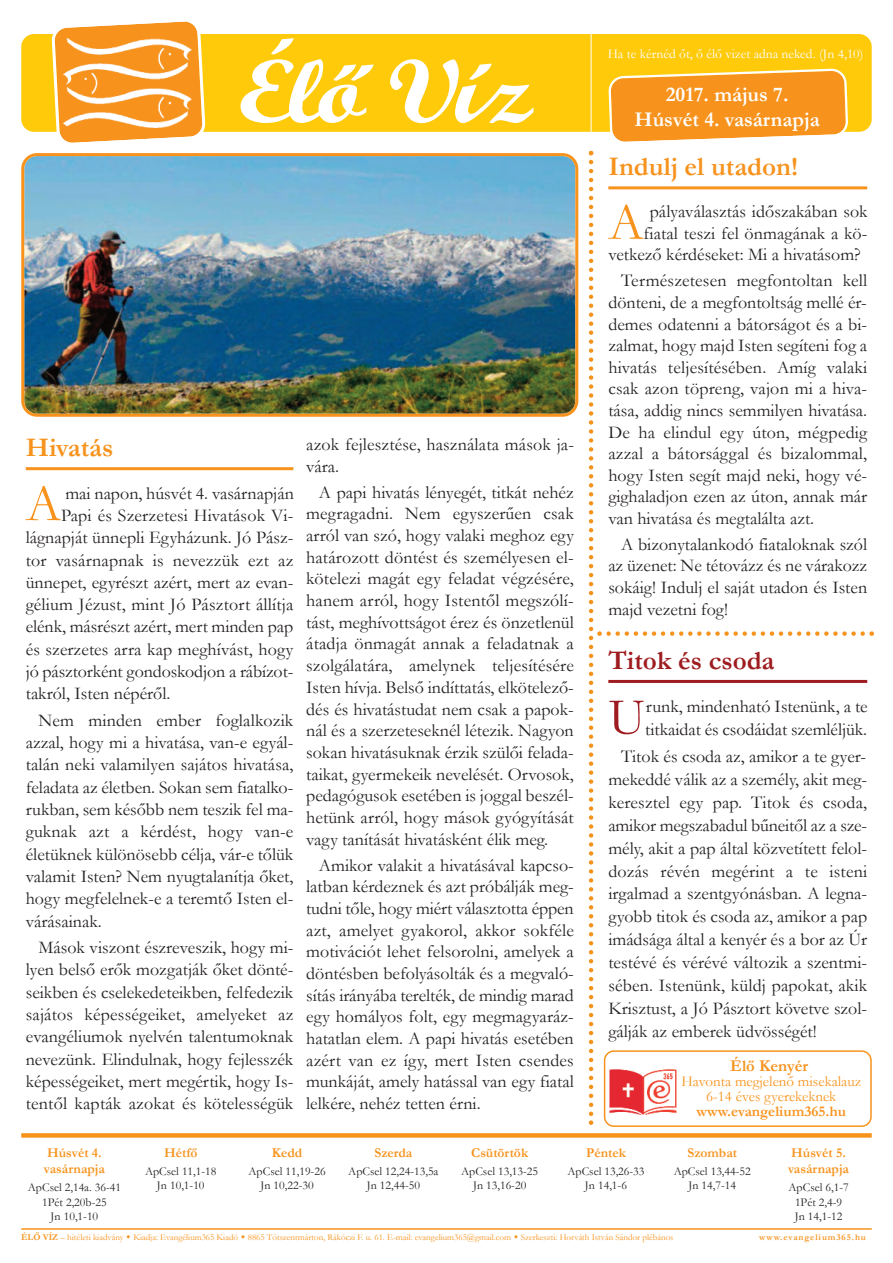
<style>
.page{position:relative;width:893px;height:1263px;background:#fff}
.page>*{position:absolute;margin:0;border:0;box-sizing:border-box;transform-origin:0 0}
.t1{font:90px "Wrexham Script";letter-spacing:-.05em;color:#fff;scale:1.2 1}
.t2{font:52.35px "Garamond";color:#f7931d}
.t3{font:52.35px "Garamond";color:#9e1c1f}
.t4{font:700 27px "Garamond";color:#f7931d}
.t5{font:700 27px "Garamond";color:#9e1c1f}
.t6{font:700 21px "Garamond";color:#fff}
.t7{font:18px/21.8px "Garamond";color:#231f20;text-align:justify}
.t8{font:700 16.5px "Garamond";color:#f7931d}
.t9{font:15px/15px "Garamond";color:#f7931d;text-align:center}
.t10{font:700 15px "Garamond";color:#f7931d}
.t11{font:700 13.5px/16.2px "Garamond";color:#f7931d}
.t12{font:13.5px "Garamond";color:#fff}
.t13{font:12px/14.4px "Garamond";color:#231f20;text-align:center}
.t14{font:9px "Garamond";color:#f7931d}
.t15{font:700 9px "Garamond";letter-spacing:.1em;color:#f7931d}
.s1{font-weight:700}
</style>
<div class="page">
<div style="left:21px;top:1133px;width:851px;height:5px;background:#f7931d"></div>
<hr style="left:21px;top:1228px;width:851px;height:2px;background:#f7931d">
<hr style="left:26px;top:467px;width:267px;height:3px;background:#f7931d">
<img style="left:21px;top:153px;width:557px;height:264px">
<div style="left:21px;top:34px;width:851px;height:98px;background:#feca0a;border-radius:13px"></div>
<svg style="left:51px;top:21px;width:155px;height:122px"></svg>
<hr style="left:591px;top:30px;width:1px;height:102px;background:#fff">
<svg style="left:608px;top:68px;width:240px;height:74px"></svg>
<img style="left:64px;top:38px;width:127px;height:90px">
<svg style="left:589px;top:151px;width:285px;height:976px"></svg>
<img style="left:609px;top:1062px;width:68px;height:60px">
<h1 class="t1" style="left:237px;top:59px;width:247px">Éloíí Víz</h1>
<h3 class="t4" style="left:26px;top:433px;width:89px">Hivatás</h3>
<h2 class="t2" style="left:26px;top:475px;width:37px">A</h2>
<p class="t7" style="left:65px;top:482px;width:230px">mai napon, húsvét 4. vasárnapján</p>
<p class="t7" style="left:61px;top:505px;width:234px">Papi és Szerzetesi Hivatások Vi-</p>
<p class="t7" style="left:26px;top:527px;width:269px">lágnapját ünnepli Egyházunk. Jó Pász-</p>
<p class="t7" style="left:26px;top:549px;width:269px">tor vasárnapnak is nevezzük ezt az</p>
<p class="t7" style="left:26px;top:571px;width:269px">ünnepet, egyrészt azért, mert az evan-</p>
<p class="t7" style="left:26px;top:594px;width:269px">gélium Jézust, mint Jó Pásztort állítja</p>
<p class="t7" style="left:26px;top:616px;width:269px">elénk, másrészt azért, mert minden pap</p>
<p class="t7" style="left:26px;top:638px;width:269px">és szerzetes arra kap meghívást, hogy</p>
<p class="t7" style="left:26px;top:661px;width:269px">jó pásztorként gondoskodjon a rábízot-</p>
<p class="t7" style="left:26px;top:683px;width:146px">takról, Isten népéről.</p>
<p class="t7" style="left:26px;top:709px;width:269px;line-height:22.4px;text-indent:13px">Nem minden ember foglalkozik azzal, hogy mi a hivatása, van-e egyál&shy;talán neki valamilyen sajátos hivatása, feladata az életben. Sokan sem fiatalko&shy;rukban, sem később nem teszik fel ma&shy;guknak azt a kérdést, hogy van-e életüknek különösebb célja, vár-e tőlük valamit Isten? Nem nyugtalanítja őket, hogy megfelelnek-e a teremtő Isten el&shy;várásainak.</p>
<p class="t7" style="left:26px;top:936px;width:269px;line-height:22.4px;text-indent:13px">Mások viszont észreveszik, hogy mi&shy;lyen belső erők mozgatják őket dönté&shy;seikben és cselekedeteikben, felfedezik sajátos képességeiket, amelyeket az evangéliumok nyelvén talentumoknak nevezünk. Elindulnak, hogy fejlesszék képességeiket, mert megértik, hogy Is&shy;tentől kapták azokat és kötelességük</p>
<p class="t7" style="left:306px;top:434px;width:269px">azok fejlesztése, használata mások ja&shy;vára.</p>
<p class="t7" style="left:306px;top:481px;width:269px;text-indent:13px">A papi hivatás lényegét, titkát nehéz megragadni. Nem egyszerűen csak arról van szó, hogy valaki meghoz egy határozott döntést és személyesen el&shy;kötelezi magát egy feladat végzésére, hanem arról, hogy Istentől megszólí&shy;tást, meghívottságot érez és önzetlenül átadja önmagát annak a feladatnak a szolgálatára, amelynek teljesítésére Isten hívja. Belső indíttatás, elkötelező&shy;dés és hivatástudat nem csak a papok&shy;nál és a szerzeteseknél létezik. Nagyon sokan hivatásuknak érzik szülői felada&shy;taikat, gyermekeik nevelését. Orvosok, pedagógusok esetében is joggal beszél&shy;hetünk arról, hogy mások gyógyítását vagy tanítását hivatásként élik meg.</p>
<p class="t7" style="left:306px;top:854px;width:269px;text-indent:13px">Amikor valakit a hivatásával kapcso&shy;latban kérdeznek és azt próbálják meg&shy;tudni tőle, hogy miért választotta éppen azt, amelyet gyakorol, akkor sokféle motivációt lehet felsorolni, amelyek a döntésben befolyásolták és a megvaló&shy;sítás irányába terelték, de mindig marad egy homályos folt, egy megmagyaráz&shy;hatatlan elem. A papi hivatás esetében azért van ez így, mert Isten csendes munkáját, amely hatással van egy fiatal lelkére, nehéz tetten érni.</p>
<p class="t12" style="left:608px;top:46px;width:257px">Ha te kérnéd őt, ő élő vizet adna neked. (Jn 4,10)</p>
<p class="t6" style="left:666px;top:83px;width:124px">2017. május 7.</p>
<p class="t6" style="left:635px;top:108px;width:187px">Húsvét 4. vasárnapja</p>
<h3 class="t4" style="left:608px;top:152px;width:191px">Indulj el utadon!</h3>
<h2 class="t2" style="left:608px;top:194px;width:37px">A</h2>
<p class="t7" style="left:650px;top:201px;width:220px">pályaválasztás időszakában sok</p>
<p class="t7" style="left:644px;top:223px;width:225px">fiatal teszi fel önmagának a kö-</p>
<p class="t7" style="left:608px;top:244px;width:254px">vetkező kérdéseket: Mi a hivatásom?</p>
<p class="t7" style="left:608px;top:270px;width:260px;text-indent:13px">Természetesen megfontoltan kell dönteni, de a megfontoltság mellé ér&shy;demes odatenni a bátorságot és a bi&shy;zalmat, hogy majd Isten segíteni fog a hivatás teljesítésében. Amíg valaki csak azon töpreng, vajon mi a hiva&shy;tása, addig nincs semmilyen hivatása.<br>De ha elindul egy úton, mégpedig azzal a bátorsággal és bizalommal, hogy Isten segít majd neki, hogy vé&shy;gighaladjon ezen az úton, annak már van hivatása és megtalálta azt.</p>
<p class="t7" style="left:608px;top:534px;width:260px;text-indent:13px">A bizonytalankodó fiataloknak szól az üzenet: Ne tétovázz és ne várakozz sokáig! Indulj el saját utadon és Isten majd vezetni fog!</p>
<h3 class="t5" style="left:608px;top:645px;width:168px">Titok és csoda</h3>
<h2 class="t3" style="left:608px;top:688px;width:39px">U</h2>
<p class="t7" style="left:645px;top:695px;width:224px;line-height:23px">runk, mindenható Istenünk, a te titkaidat és csodáidat szemléljük.</p>
<p class="t7" style="left:608px;top:745px;width:260px;line-height:23px;text-indent:13px">Titok és csoda az, amikor a te gyer&shy;mekeddé válik az a személy, akit meg&shy;keresztel egy pap. Titok és csoda, amikor megszabadul bűneitől az a sze&shy;mély, akit a pap által közvetített felol&shy;dozás révén megérint a te isteni irgalmad a szentgyónásban. A legna&shy;gyobb titok és csoda az, amikor a pap imádsága által a kenyér és a bor az Úr testévé és vérévé változik a szentmi&shy;sében. Istenünk, küldj papokat, akik Krisztust, a Jó Pásztort követve szol&shy;gálják az emberek üdvösségét!</p>
<p class="t8" style="left:730px;top:1057px;width:79px">Élő Kenyér</p>
<p class="t9" style="left:681px;top:1074px;width:181px">Havonta megjelenő misekalauz<br>6-14 éves gyerekeknek</p>
<p class="t10" style="left:697px;top:1103px;width:151px">www.evangelium365.hu</p>
<p class="t11" style="left:44px;top:1144px;width:62px">Húsvét 4. vasárnapja</p>
<p class="t13" style="left:28px;top:1180px;width:95px">ApCsel 2,14a. 36-41<br>1Pét 2,20b-25<br>Jn 10,1-10</p>
<p class="t11" style="left:164px;top:1144px;width:35px">Hétfő</p>
<p class="t13" style="left:145px;top:1164px;width:73px">ApCsel 11,1-18<br>Jn 10,1-10</p>
<p class="t11" style="left:272px;top:1144px;width:32px">Kedd</p>
<p class="t13" style="left:248px;top:1164px;width:79px">ApCsel 11,19-26<br>Jn 10,22-30</p>
<p class="t11" style="left:374px;top:1144px;width:39px">Szerda</p>
<p class="t13" style="left:348px;top:1164px;width:92px">ApCsel 12,24-13,5a<br>Jn 12,44-50</p>
<p class="t11" style="left:471px;top:1144px;width:58px">Csütörtök</p>
<p class="t13" style="left:461px;top:1164px;width:79px">ApCsel 13,13-25<br>Jn 13,16-20</p>
<p class="t11" style="left:586px;top:1144px;width:41px">Péntek</p>
<p class="t13" style="left:567px;top:1164px;width:79px">ApCsel 13,26-33<br>Jn 14,1-6</p>
<p class="t11" style="left:687px;top:1144px;width:51px">Szombat</p>
<p class="t13" style="left:674px;top:1164px;width:79px">ApCsel 13,44-52<br>Jn 14,7-14</p>
<p class="t11" style="left:788px;top:1144px;width:62px">Húsvét 5. vasárnapja</p>
<p class="t13" style="left:788px;top:1180px;width:62px">ApCsel 6,1-7<br>1Pét 2,4-9<br>Jn 14,1-12</p>
<p class="t14" style="left:21px;top:1233px;width:654px"><span class="s1">ÉLŐ VÍZ</span> – hitéleti kiadvány Kiadja: Evangélium365 Kiadó 8865 Tótszentmárton, Rákóczi F. u. 61. E-mail: evangelium365@gmail.com Szerkeszti: Horváth István Sándor plébános</p>
<p class="t15" style="left:759px;top:1233px;width:108px">www.evangelium365.hu</p>
</div>
